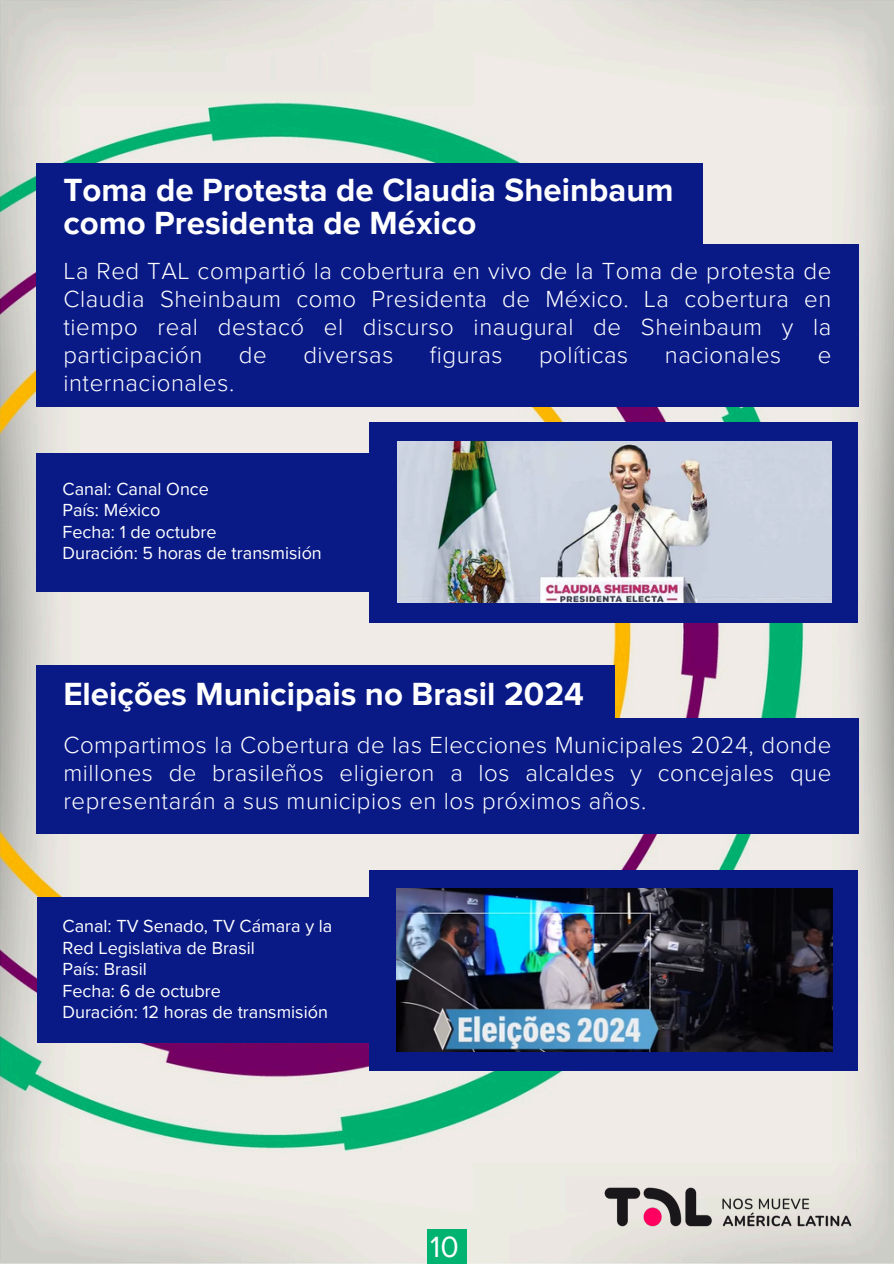
<style>
.page{position:relative;width:894px;height:1264px;background:#fff}
.page>*{position:absolute;margin:0;border:0;box-sizing:border-box;transform-origin:0 0}
.t1{font:700 33px/32.7px "Proxima Nova";color:#fff}
.t2{font:30.15px "Proxima Nova";color:#fff}
.t3{font:300 24px/28.2px "Proxima Nova";letter-spacing:.025em;color:#fff;text-align:justify}
.t4{font:18px "Proxima Nova";color:#fff}
</style>
<div class="page">
<img style="left:0;top:0;width:893px;height:1263px">
<div style="left:369px;top:422px;width:489px;height:200px;background:#091a87"></div>
<div style="left:369px;top:869px;width:489px;height:201px;background:#091a87"></div>
<div style="left:36px;top:453px;width:360px;height:138px;background:#091a87"></div>
<div style="left:37px;top:897px;width:359px;height:146px;background:#091a87"></div>
<div style="left:427px;top:1228px;width:39px;height:35px;background:#00b371"></div>
<img style="left:597px;top:1180px;width:261px;height:53px">
<div style="left:36px;top:244px;width:822px;height:162px;background:#091a87"></div>
<div style="left:36px;top:718px;width:822px;height:115px;background:#091a87"></div>
<div style="left:36px;top:163px;width:666px;height:91px;background:#091a87"></div>
<div style="left:36px;top:665px;width:578px;height:61px;background:#091a87"></div>
<img style="left:397px;top:441px;width:434px;height:161px">
<img style="left:396px;top:889px;width:436px;height:162px">
<p class="t1" style="left:63px;top:175px;width:611px">Toma de Protesta de Claudia Sheinbaum como Presidenta de México</p>
<h1 class="t3" style="left:63px;top:257px;width:769px">La Red TAL compartió la cobertura en vivo de la Toma de protesta de Claudia Sheinbaum como Presidenta de México. La cobertura en tiempo real destacó el discurso inaugural de Sheinbaum y la participación</h1>
<h1 class="t3" style="left:239px;top:341px;width:29px">de</h1>
<h1 class="t3" style="left:303px;top:341px;width:91px">diversas</h1>
<h1 class="t3" style="left:430px;top:341px;width:74px">figuras</h1>
<h1 class="t3" style="left:539px;top:341px;width:91px">políticas</h1>
<h1 class="t3" style="left:664px;top:341px;width:118px">nacionales</h1>
<h1 class="t3" style="left:817px;top:341px;width:15px">e</h1>
<h1 class="t3" style="left:63px;top:369px;width:172px">internacionales.</h1>
<p class="t4" style="left:62px;top:478px;width:148px">Canal: Canal Once</p>
<p class="t4" style="left:62px;top:500px;width:99px">País: México</p>
<p class="t4" style="left:62px;top:521px;width:155px">Fecha: 1 de octubre</p>
<p class="t4" style="left:62px;top:542px;width:261px">Duración: 5 horas de transmisión</p>
<p class="t1" style="left:63px;top:678px;width:522px">Eleições Municipais no Brasil 2024</p>
<h2 class="t3" style="left:63px;top:731px;width:769px">Compartimos la Cobertura de las Elecciones Municipales 2024, donde millones de brasileños eligieron a los alcaldes y concejales que representarán a sus municipios en los próximos años.</h2>
<p class="t4" style="left:62px;top:915px;width:271px">Canal: TV Senado, TV Cámara y la</p>
<h1 class="t4" style="left:62px;top:937px;width:194px">Red Legislativa de Brasil</h1>
<h2 class="t4" style="left:62px;top:958px;width:86px">País: Brasil</h2>
<p class="t4" style="left:62px;top:979px;width:160px">Fecha: 6 de octubre</p>
<p class="t4" style="left:62px;top:1001px;width:267px">Duración: 12 horas de transmisión</p>
<p class="t2" style="left:430px;top:1229px;width:30px">10</p>
</div>
